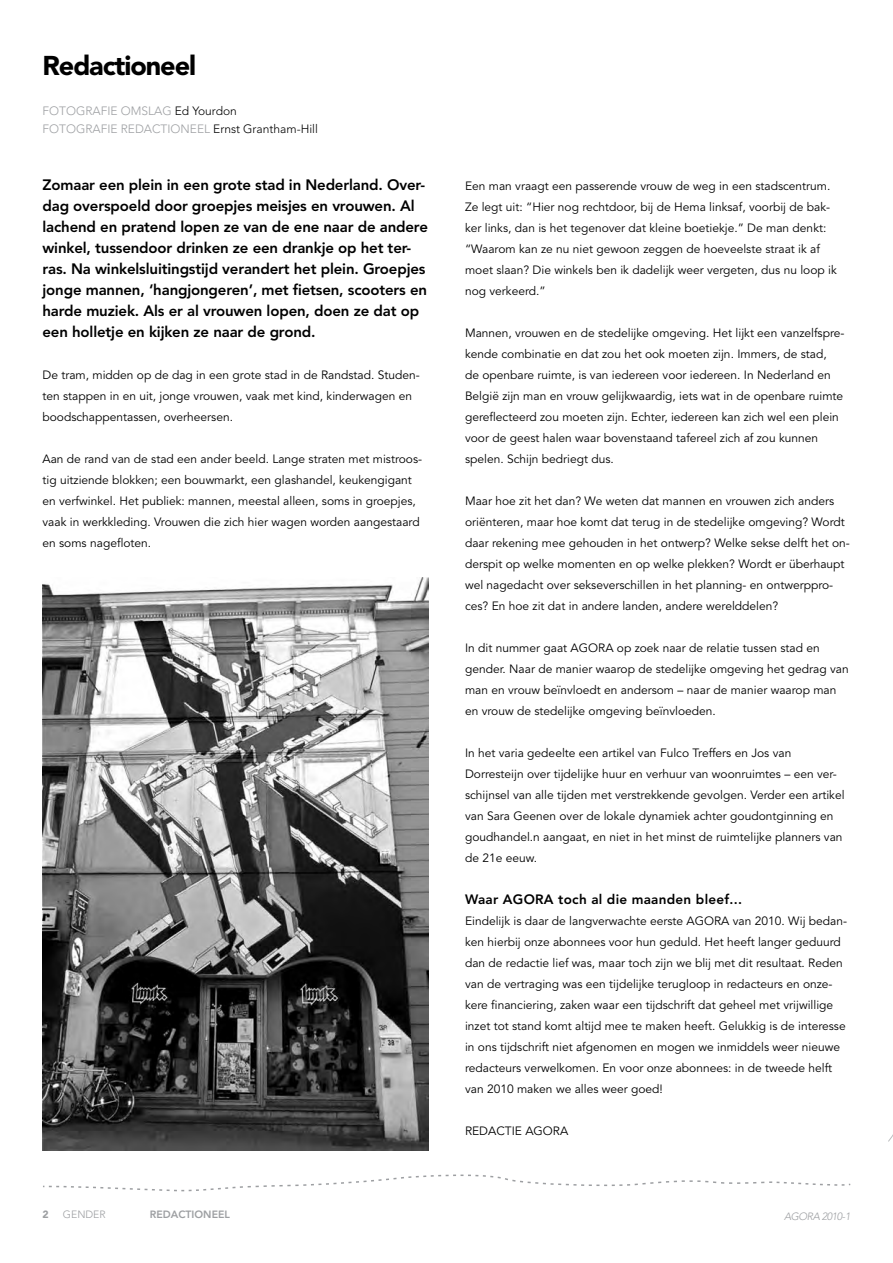
<style>
.page{position:relative;width:893px;height:1263px;background:#fff}
.page>*{position:absolute;margin:0;border:0;box-sizing:border-box;transform-origin:0 0}
.t1{font:900 27px "Avenir LT Std";letter-spacing:-.04em;color:#000}
.t2{font:800 15px/21px "Avenir LT Std";letter-spacing:-.01em;color:#000}
.t3{font:800 13.5px "Avenir LT Std";letter-spacing:.02em;color:#000}
.t4{font:12px/21px "Avenir LT Std";color:#000}
.t5{font:300 12px/18px "Avenir LT Std";color:#9d9fa2}
.t6{font:300 12px "Avenir LT Std";color:#000}
.t7{font:800 10.5px "Avenir LT Std";color:#9d9fa2}
.t8{font:italic 300 10.5px "Avenir LT Std";letter-spacing:-.04em;color:#9d9fa2}
.t9{font:300 10.5px "Avenir LT Std";color:#9d9fa2}
.t10{font:900 10.5px "Avenir LT Std";color:#9d9fa2}
.s1{color:#000}
</style>
<div class="page">
<svg style="left:43px;top:1174px;width:808px;height:18px"></svg>
<img style="left:43px;top:578px;width:386px;height:572px">
<h1 class="t1" style="left:43px;top:49px;width:155px">Redactioneel</h1>
<p class="t5" style="left:43px;top:101px;width:196px">FOTOGRAFIE OMSLAG <span class="s1">Ed Yourdon<br></span>FOTOGRAFIE reda</p>
<p class="t5" style="left:152px;top:119px;width:17px">ctioneel</p>
<p class="t6" style="left:213px;top:121px;width:106px">Ernst Grantham-Hill</p>
<p class="t2" style="left:43px;top:174px;width:387px">Zomaar een plein in een grote stad in Nederland. Over&shy;dag overspoeld door groepjes meisjes en vrouwen. Al lachend en pratend lopen ze van de ene naar de andere winkel, tussendoor drinken ze een drankje op het ter&shy;ras. Na winkelsluitingstijd verandert het plein. Groepjes jonge mannen, ‘hangjongeren’, met fietsen, scooters en harde muziek. Als er al vrouwen lopen, doen ze dat op een holletje en kijken ze naar de grond.</p>
<p class="t4" style="left:43px;top:364px;width:379px">De tram, midden op de dag in een grote stad in de Randstad. Studen&shy;ten stappen in en uit, jonge vrouwen, vaak met kind, kinderwagen en boodschappentassen, overheersen.</p>
<p class="t4" style="left:43px;top:448px;width:381px">Aan de rand van de stad een ander beeld. Lange straten met mistroos&shy;tig uitziende blokken; een bouwmarkt, een glashandel, keukengigant en verfwinkel. Het publiek: mannen, meestal alleen, soms in groepjes, vaak in werkkleding. Vrouwen die zich hier wagen worden aangestaard en soms nagefloten.</p>
<p class="t4" style="left:465px;top:175px;width:373px">Een man vraagt een passerende vrouw de weg in een stadscentrum.<br>Ze legt uit: “Hier nog rechtdoor, bij de Hema linksaf, voorbij de bak&shy;ker links, dan is het tegenover dat kleine boetiekje.” De man denkt: “Waarom kan ze nu niet gewoon zeggen de hoeveelste straat ik af moet slaan? Die winkels ben ik dadelijk weer vergeten, dus nu loop ik nog verkeerd.”</p>
<p class="t4" style="left:465px;top:322px;width:381px">Mannen, vrouwen en de stedelijke omgeving. Het lijkt een vanzelfspre&shy;kende combinatie en dat zou het ook moeten zijn. Immers, de stad,<br>de openbare ruimte, is van iedereen voor iedereen. In Nederland en België zijn man en vrouw gelijkwaardig, iets wat in de openbare ruimte gereflecteerd zou moeten zijn. Echter, iedereen kan zich wel een plein voor de geest halen waar bovenstaand tafereel zich af zou kunnen spelen. Schijn bedriegt dus.</p>
<p class="t4" style="left:465px;top:490px;width:386px">Maar hoe zit het dan? We weten dat mannen en vrouwen zich anders oriënteren, maar hoe komt dat terug in de stedelijke omgeving? Wordt daar rekening mee gehouden in het ontwerp? Welke sekse delft het on&shy;derspit op welke momenten en op welke plekken? Wordt er überhaupt wel nagedacht over sekseverschillen in het planning- en ontwerppro&shy;ces? En hoe zit dat in andere landen, andere werelddelen?</p>
<p class="t4" style="left:465px;top:637px;width:385px">In dit nummer gaat AGORA op zoek naar de relatie tussen stad en gender. Naar de manier waarop de stedelijke omgeving het gedrag van man en vrouw beïnvloedt en andersom – naar de manier waarop man en vrouw de stedelijke omgeving beïnvloeden.</p>
<p class="t4" style="left:465px;top:742px;width:381px">In het varia gedeelte een artikel van Fulco Treffers en Jos van Dorresteijn over tijdelijke huur en verhuur van woonruimtes – een ver&shy;schijnsel van alle tijden met verstrekkende gevolgen. Verder een artikel van Sara Geenen over de lokale dynamiek achter goudontginning en goudhandel.n aangaat, en niet in het minst de ruimtelijke planners van de 21e eeuw.</p>
<p class="t3" style="left:465px;top:891px;width:278px">Waar AGORA toch al die maanden bleef...</p>
<p class="t4" style="left:465px;top:910px;width:384px">Eindelijk is daar de langverwachte eerste AGORA van 2010. Wij bedan&shy;ken hierbij onze abonnees voor hun geduld. Het heeft langer geduurd dan de redactie lief was, maar toch zijn we blij met dit resultaat. Reden van de vertraging was een tijdelijke terugloop in redacteurs en onze&shy;kere financiering, zaken waar een tijdschrift dat geheel met vrijwillige inzet tot stand komt altijd mee te maken heeft. Gelukkig is de interesse in ons tijdschrift niet afgenomen en mogen we inmiddels weer nieuwe redacteurs verwelkomen. En voor onze abonnees: in de tweede helft van 2010 maken we alles weer goed!</p>
<p class="t4" style="left:465px;top:1120px;width:105px">REDACTIE AGORA</p>
<p class="t10" style="left:43px;top:1208px;width:8px">2</p>
<p class="t9" style="left:63px;top:1209px;width:44px">GENDER</p>
<p class="t7" style="left:150px;top:1208px;width:82px">REDACTIONEEL</p>
<p class="t8" style="left:784px;top:1210px;width:68px">AGORA 2010-1</p>
</div>
